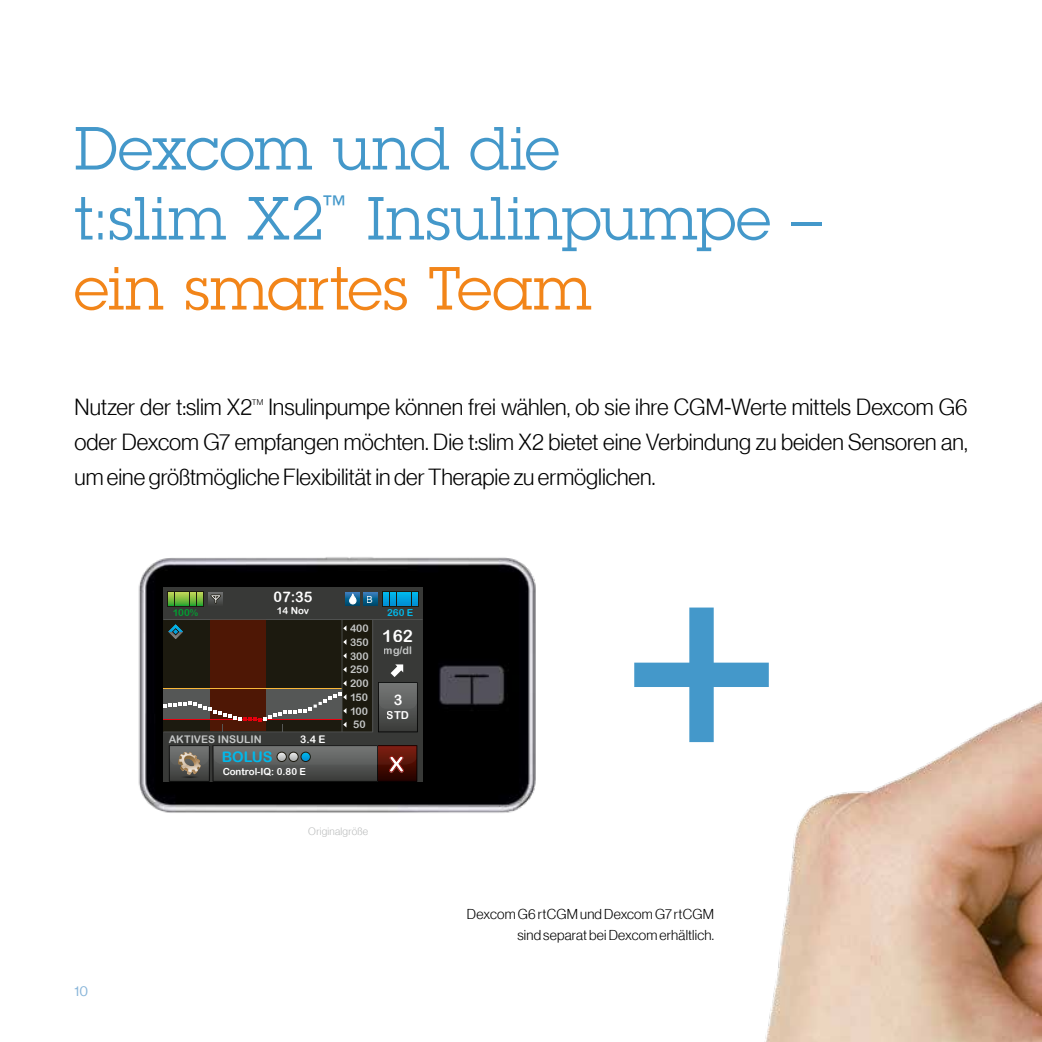
<style>
.page{position:relative;width:1042px;height:1042px;background:#fff}
.page>*{position:absolute;margin:0;border:0;box-sizing:border-box;transform-origin:0 0}
.t1{font:600 264.78px "Lubalin Graph Std";color:#4498ca}
.t2{font:59.5px/70px "Lubalin Graph Std";letter-spacing:.01em;color:#4498ca}
.t3{font:59.5px "Lubalin Graph Std";letter-spacing:.005em;color:#f28519}
.t4{font:29.22px "Arial Rounded MT Bold";color:#fff}
.t5{font:24.5px "Lubalin Graph Std";color:#4498ca}
.t6{font:22.75px/35px "N Haas Grotesk DS Std 45 Lt";color:#000;text-align:justify}
.t7{font:16.97px "Arial Rounded MT Bold";color:#fff}
.t8{font:14.53px "Arial Rounded MT Bold";color:#fff}
.t9{font:14.53px "Arial Rounded MT Bold";color:#00baec}
.t10{font:14px/21px "N Haas Grotesk DS Std 45 Lt";letter-spacing:.015em;color:#000;text-align:right}
.t11{font:14px "N Haas Grotesk DS Std 55 Rg";color:#88b5d9}
.t12{font:10.85px "Arial Rounded MT Bold";color:#fff}
.t13{font:10.5px/19.8px "Arial Rounded MT Bold";color:#c5c7c7;text-align:center}
.t14{font:10.5px "N Haas Grotesk DS Std 45 Lt";letter-spacing:.025em;color:#bbbdbd}
.t15{font:10.5px "Arial Rounded MT Bold";color:#fff}
.t16{font:9.8px "Arial Rounded MT Bold";color:#fff}
.t17{font:9.8px "Arial Rounded MT Bold";color:#00baec}
.t18{font:9.8px "Arial Rounded MT Bold";color:#00a231}
.t19{font:9.8px "Helvetica";color:#fff}
.t20{font:8.22px "N Haas Grotesk DS Std 45 Lt";color:#000}
</style>
<div class="page">
<img style="left:765px;top:700px;width:277px;height:342px">
<img style="left:138px;top:557px;width:398px;height:256px">
<div style="left:163px;top:587px;width:259px;height:195px;background:#383937"></div>
<svg style="left:346px;top:592px;width:14px;height:14px"></svg>
<div style="left:350px;top:594px;width:6px;height:10px;background:#fff;border-radius:3px"></div>
<div style="left:349px;top:594px;width:7px;height:10px;border:1px solid #fff;border-radius:3px"></div>
<svg style="left:382px;top:591px;width:36px;height:16px"></svg>
<svg style="left:383px;top:592px;width:6px;height:14px"></svg>
<svg style="left:390px;top:592px;width:6px;height:14px"></svg>
<svg style="left:397px;top:592px;width:6px;height:14px"></svg>
<svg style="left:405px;top:592px;width:5px;height:14px"></svg>
<svg style="left:412px;top:592px;width:6px;height:14px"></svg>
<svg style="left:209px;top:592px;width:14px;height:12px"></svg>
<svg style="left:210px;top:594px;width:11px;height:10px"></svg>
<svg style="left:363px;top:592px;width:14px;height:14px"></svg>
<svg style="left:167px;top:591px;width:37px;height:16px"></svg>
<svg style="left:168px;top:592px;width:6px;height:14px"></svg>
<svg style="left:176px;top:592px;width:5px;height:14px"></svg>
<svg style="left:183px;top:592px;width:5px;height:14px"></svg>
<svg style="left:190px;top:592px;width:6px;height:14px"></svg>
<svg style="left:197px;top:592px;width:6px;height:14px"></svg>
<svg style="left:169px;top:745px;width:248px;height:37px"></svg>
<div style="left:301px;top:752px;width:10px;height:10px;border:1px solid #1c1a0f;border-radius:50%"></div>
<svg style="left:163px;top:619px;width:259px;height:113px;background:#3e3127"></svg>
<h2 class="t2" style="left:74px;top:113px;width:487px">Dexcom und die t:slim X2</h2>
<p class="t5" style="left:323px;top:189px;width:26px">™</p>
<h2 class="t2" style="left:367px;top:183px;width:455px">Insulinpumpe –</h2>
<h2 class="t3" style="left:74px;top:251px;width:519px">ein smartes Team</h2>
<p class="t6" style="left:74px;top:389px;width:895px;text-indent:194px">Insulinpumpe können frei wählen, ob sie ihre CGM-Werte mittels Dexcom G6 oder Dexcom G7 empfangen möchten. Die t:slim X2 bietet eine Verbindung zu beiden Sensoren an, um eine größtmögliche Flexibilität in der Therapie zu ermöglichen.</p>
<p class="t6" style="left:74px;top:389px;width:179px">Nutzer der t:slim X2</p>
<p class="t20" style="left:252px;top:397px;width:13px">TM</p>
<p class="t11" style="left:74px;top:983px;width:15px">10</p>
<p class="t18" style="left:173px;top:606px;width:27px">100%</p>
<p class="t8" style="left:273px;top:589px;width:41px">07:35</p>
<p class="t16" style="left:277px;top:605px;width:34px">14 Nov</p>
<p class="t17" style="left:387px;top:606px;width:28px">260 E</p>
<p class="t19" style="left:367px;top:592px;width:8px">B</p>
<p class="t13" style="left:350px;top:618px;width:20px">400</p>
<p class="t13" style="left:350px;top:632px;width:20px">350</p>
<p class="t13" style="left:350px;top:639px;width:14px">18<br>14<br>10<br>6</p>
<p class="t13" style="left:353px;top:716px;width:8px">2</p>
<p class="t13" style="left:350px;top:646px;width:20px">300</p>
<p class="t13" style="left:350px;top:659px;width:20px">250</p>
<p class="t13" style="left:350px;top:673px;width:20px">200</p>
<p class="t13" style="left:350px;top:687px;width:20px">150</p>
<p class="t13" style="left:350px;top:701px;width:20px">100</p>
<p class="t13" style="left:353px;top:714px;width:14px">50</p>
<p class="t7" style="left:383px;top:625px;width:32px">162</p>
<p class="t13" style="left:384px;top:640px;width:30px">mg/dl</p>
<p class="t8" style="left:393px;top:691px;width:10px">3</p>
<p class="t12" style="left:387px;top:709px;width:24px">STD</p>
<p class="t13" style="left:169px;top:729px;width:95px">AKTIVES INSULIN</p>
<p class="t15" style="left:300px;top:732px;width:27px">3.4 E</p>
<p class="t9" style="left:222px;top:749px;width:52px">BOLUS</p>
<p class="t16" style="left:223px;top:765px;width:85px">Control-IQ: 0.80 E</p>
<p class="t14" style="left:308px;top:825px;width:61px">Originalgröße</p>
<p class="t4" style="left:389px;top:744px;width:17px">x</p>
<h1 class="t1" style="left:614px;top:500px;width:176px">+</h1>
<p class="t10" style="left:467px;top:903px;width:249px">Dexcom G6 rtCGM und Dexcom G7 rtCGM sind separat bei Dexcom erhältlich.</p>
</div>
